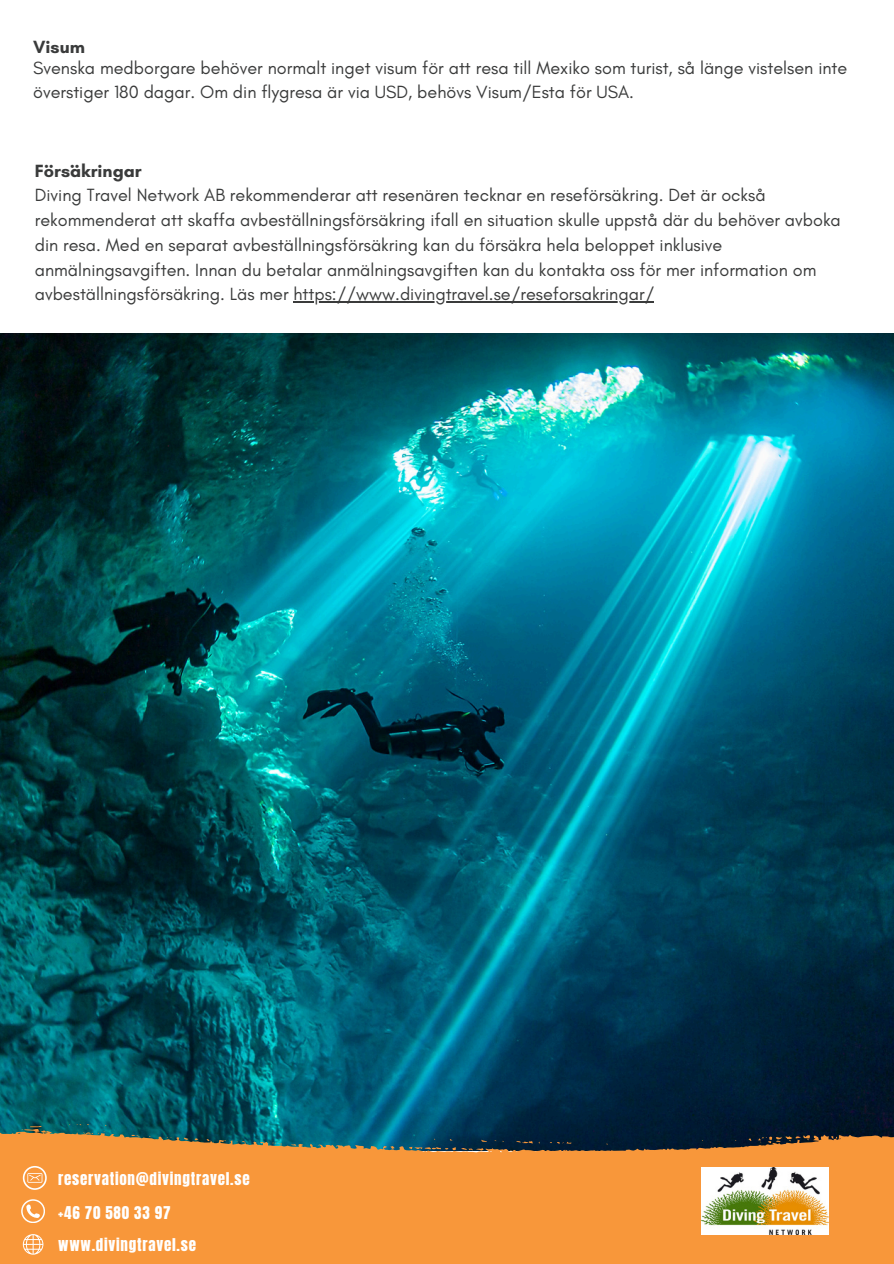
<style>
.page{position:relative;width:894px;height:1264px;background:#fff}
.page>*{position:absolute;margin:0;border:0;box-sizing:border-box;transform-origin:0 0}
.t1{font:18px/24.8px "Glacial Indifference";color:#3a3b3b}
.t2{font:700 18px "Glacial Indifference";color:#3a3b3b}
.t3{font:15px "Anton";letter-spacing:.05em;color:#fff}
</style>
<div class="page">
<img style="left:0;top:333px;width:893px;height:797px">
<svg style="left:0;top:1130px;width:893px;height:133px;fill:#f8973a"></svg>
<svg style="left:383px;top:1145px;width:11px;height:3px"></svg>
<svg style="left:461px;top:1147px;width:22px;height:3px"></svg>
<svg style="left:516px;top:1139px;width:16px;height:4px"></svg>
<svg style="left:409px;top:1146px;width:46px;height:4px"></svg>
<svg style="left:131px;top:1134px;width:8px;height:2px"></svg>
<svg style="left:831px;top:1136px;width:6px;height:4px"></svg>
<svg style="left:22px;top:1125px;width:20px;height:7px"></svg>
<svg style="left:272px;top:1142px;width:10px;height:2px"></svg>
<svg style="left:77px;top:1124px;width:12px;height:1px"></svg>
<svg style="left:236px;top:1140px;width:10px;height:2px"></svg>
<svg style="left:549px;top:1141px;width:22px;height:2px"></svg>
<svg style="left:91px;top:1131px;width:14px;height:3px"></svg>
<svg style="left:758px;top:1134px;width:51px;height:9px"></svg>
<svg style="left:23px;top:1233px;width:20px;height:21px"></svg>
<svg style="left:23px;top:1165px;width:23px;height:24px"></svg>
<svg style="left:21px;top:1199px;width:24px;height:23px"></svg>
<img style="left:701px;top:1167px;width:127px;height:67px">
<hr style="left:293px;top:301px;width:361px;height:1px;background:#3a3b3b">
<h1 class="t2" style="left:33px;top:35px;width:53px">Visum</h1>
<h2 class="t1" style="left:33px;top:55px;width:815px">Svenska medborgare behöver normalt inget visum för att resa till Mexiko som turist, så länge vistelsen inte överstiger 180 dagar. Om din flygresa är via USD, behövs Visum/Esta för USA.</h2>
<p class="t2" style="left:35px;top:160px;width:108px">Försäkringar</p>
<h1 class="t1" style="left:35px;top:183px;width:807px">Diving Travel Network AB rekommenderar att resenären tecknar en reseförsäkring. Det är också rekommenderat att skaffa avbeställningsförsäkring ifall en situation skulle uppstå där du behöver avboka din resa. Med en separat avbeställningsförsäkring kan du försäkra hela beloppet inklusive anmälningsavgiften. Innan du betalar anmälningsavgiften kan du kontakta oss för mer information om avbeställningsförsäkring. Läs mer https://www.divingtravel.se/reseforsakringar/</h1>
<p class="t3" style="left:58px;top:1168px;width:193px">reservation@divingtravel.se</p>
<p class="t3" style="left:58px;top:1202px;width:114px">+46 70 580 33 97</p>
<p class="t3" style="left:58px;top:1233px;width:139px">www.divingtravel.se</p>
</div>
